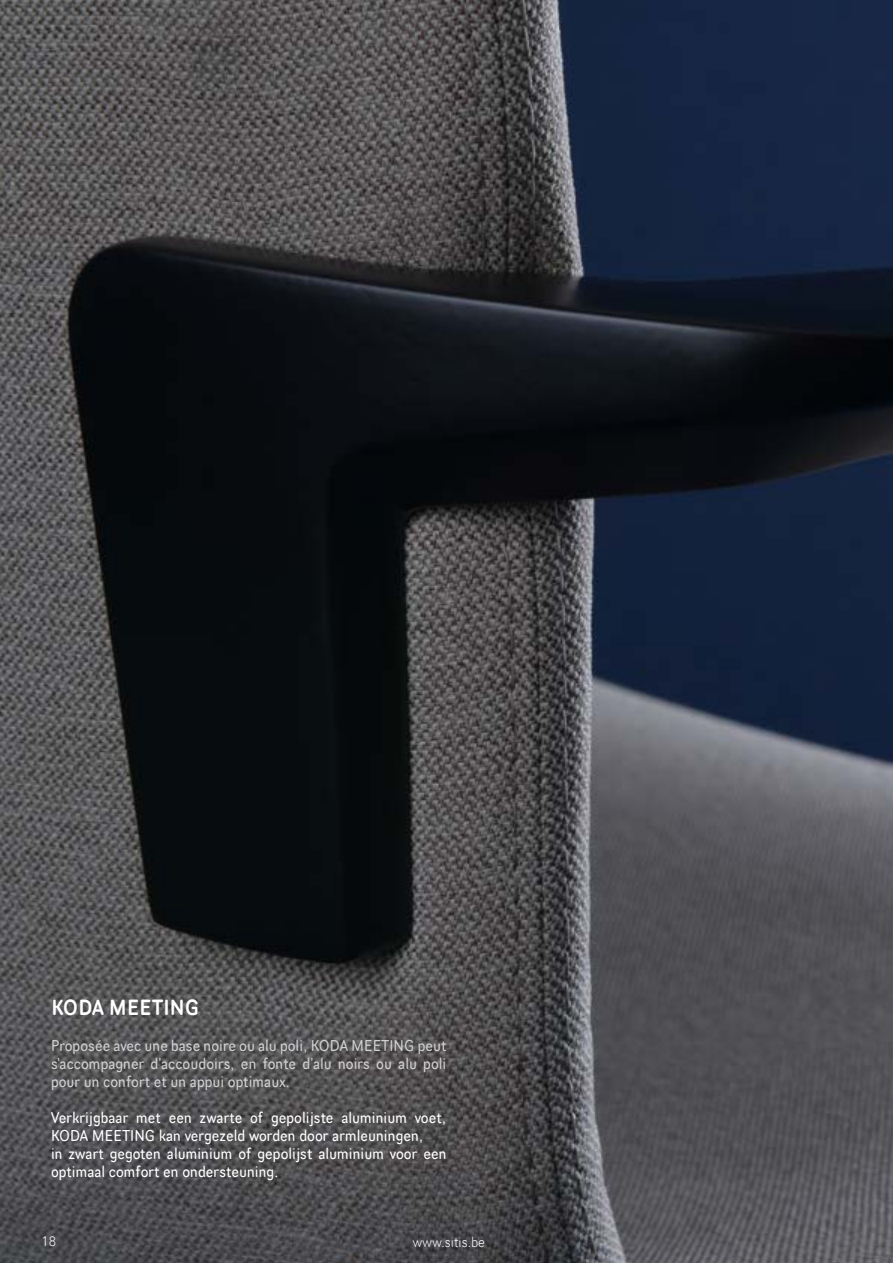
<style>
.page{position:relative;width:893px;height:1263px;background:#fff}
.page>*{position:absolute;margin:0;border:0;box-sizing:border-box;transform-origin:0 0}
.t1{font:21px "Scheme Rg";color:#fff}
.t2{font:15px/18px "Scheme Bk";color:#fff}
.t3{font:15px/18px "Scheme Bk";color:#d0d0d0;text-align:justify}
.t4{font:13.5px "Scheme Lt";color:#fff}
</style>
<div class="page">
<img style="left:0;top:0;width:893px;height:1263px">
<h1 class="t1" style="left:51px;top:994px;width:150px">KODA MEETING</h1>
<p class="t3" style="left:51px;top:1036px;width:397px">Proposée avec une base noire ou alu poli, KODA MEETING peut s’accompagner d’accoudoirs, en fonte d’alu noirs ou alu poli pour un confort et un appui optimaux.</p>
<p class="t2" style="left:51px;top:1108px;width:397px">Verkrijgbaar met een zwarte of gepolijste aluminium voet, KODA MEETING kan vergezeld worden door armleuningen,<br>in zwart gegoten aluminium of gepolijst aluminium voor een optimaal comfort en ondersteuning.</p>
<p class="t4" style="left:41px;top:1233px;width:16px">18</p>
<p class="t4" style="left:413px;top:1233px;width:74px">www.sitis.be</p>
</div>
